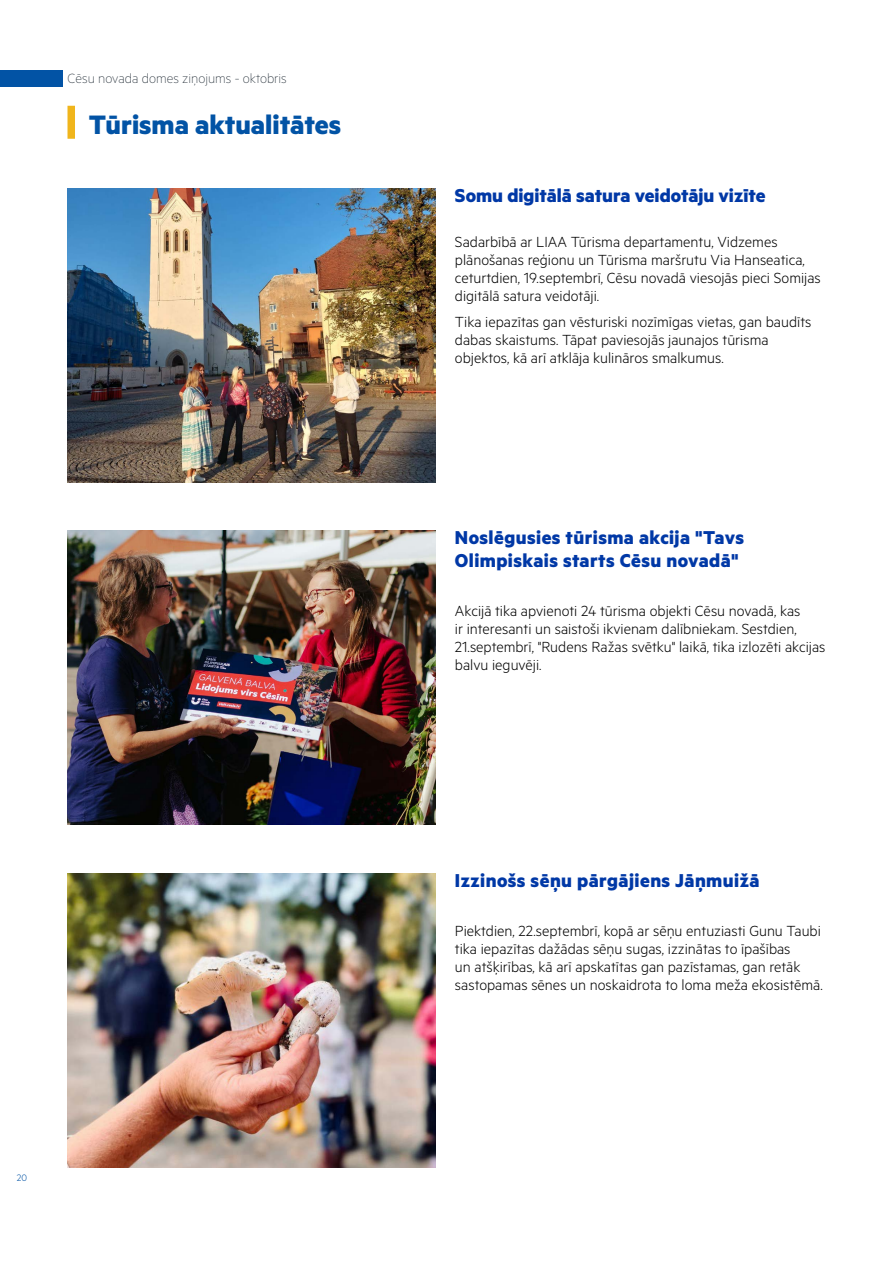
<style>
.page{position:relative;width:893px;height:1263px;background:#fff}
.page>*{position:absolute;margin:0;border:0;box-sizing:border-box;transform-origin:0 0}
.t1{font:700 30px "Metric";color:#0253a5}
.t2{font:700 21px/22.5px "Metric";letter-spacing:.02em;color:#0038a6}
.t3{font:700 21px "Metric";color:#0038a6}
.t4{font:300 16.5px/18px "Metric";color:#000}
.t5{font:100 15px "Metric";color:#1b2630}
.t6{font:300 10.5px "Metric";color:#0253a5}
</style>
<div class="page">
<div style="left:0;top:70px;width:63px;height:17px;background:#0253a5"></div>
<img style="left:68px;top:531px;width:367px;height:294px">
<div style="left:68px;top:106px;width:7px;height:33px;background:#f0b51c"></div>
<img style="left:68px;top:188px;width:367px;height:294px">
<img style="left:68px;top:873px;width:367px;height:294px">
<p class="t5" style="left:68px;top:69px;width:221px">Cēsu novada domes ziņojums ‑ oktobris</p>
<h1 class="t1" style="left:89px;top:106px;width:254px">Tūrisma aktualitātes</h1>
<p class="t6" style="left:17px;top:1171px;width:12px">20</p>
<p class="t3" style="left:455px;top:183px;width:312px">Somu digitālā satura veidotāju vizīte</p>
<p class="t4" style="left:455px;top:232px;width:367px">Sadarbībā ar LIAA Tūrisma departamentu, Vidzemes plānošanas reģionu un Tūrisma maršrutu Via Hanseatica, ceturtdien, 19.septembrī, Cēsu novadā viesojās pieci Somijas digitālā satura veidotāji.</p>
<p class="t4" style="left:455px;top:313px;width:358px">Tika iepazītas gan vēsturiski nozīmīgas vietas, gan baudīts dabas skaistums. Tāpat paviesojās jaunajos tūrisma objektos, kā arī atklāja kulināros smalkumus.</p>
<p class="t2" style="left:455px;top:526px;width:291px">Noslēgusies tūrisma akcija "Tavs<br>Olimpiskais starts Cēsu novadā"</p>
<p class="t4" style="left:455px;top:601px;width:372px">Akcijā tika apvienoti 24 tūrisma objekti Cēsu novadā, kas<br>ir interesanti un saistoši ikvienam dalībniekam. Sestdien, 21.septembrī, "Rudens Ražas svētku" laikā, tika izlozēti akcijas balvu ieguvēji.</p>
<p class="t2" style="left:455px;top:868px;width:306px">Izzinošs sēņu pārgājiens Jāņmuižā</p>
<p class="t4" style="left:455px;top:921px;width:369px">Piektdien, 22.septembrī, kopā ar sēņu entuziasti Gunu Taubi tika iepazītas dažādas sēņu sugas, izzinātas to īpašības<br>un atšķirības, kā arī apskatītas gan pazīstamas, gan retāk sastopamas sēnes un noskaidrota to loma meža ekosistēmā.</p>
</div>
